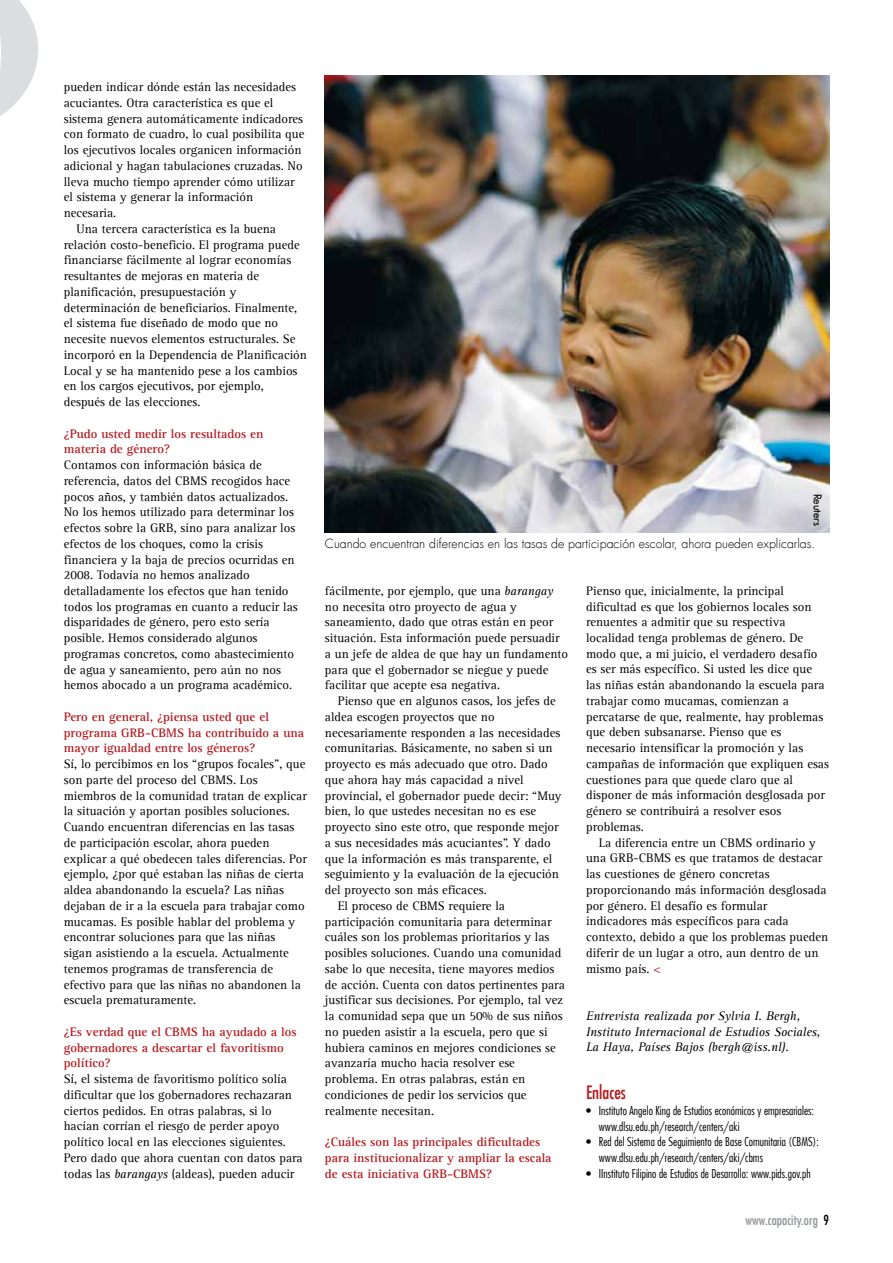
<style>
.page{position:relative;width:893px;height:1263px;background:#fff}
.page>*{position:absolute;margin:0;border:0;box-sizing:border-box;transform-origin:0 0}
.t1{font:condensed 18px "Futura LT";color:#b5191e}
.t2{font:condensed 13.5px "Futura LT";letter-spacing:.005em;color:#939598}
.t3{font:12.75px/15.8px "Agfa Rotis Serif";color:#000}
.t4{font:700 12.75px/15.8px "Agfa Rotis Serif";color:#b5191e}
.t5{font:italic 12.75px/15.8px "Agfa Rotis Serif";color:#000}
.t6{font:300 12.3px "Futura LT";color:#000}
.t7{font:300 condensed 12px/15.8px "Futura LT";letter-spacing:.005em;color:#000}
.t8{font:10.5px "Futura LT";letter-spacing:.01em;color:#000}
.s1{font-style:italic}
.s2{color:#b5191e}
.s3{color:#000}
</style>
<div class="page">
<svg style="left:0;top:0;width:38px;height:116px"></svg>
<img style="left:325px;top:75px;width:504px;height:457px">
<p class="t3" style="left:64px;top:79px;width:234px">pueden indicar dónde están las necesidades</p>
<p class="t3" style="left:64px;top:95px;width:211px">acuciantes. Otra característica es que el</p>
<p class="t3" style="left:64px;top:111px;width:241px">sistema genera automáticamente indicadores</p>
<p class="t3" style="left:64px;top:127px;width:242px">con formato de cuadro, lo cual posibilita que</p>
<p class="t3" style="left:64px;top:142px;width:239px">los ejecutivos locales organicen información</p>
<p class="t3" style="left:64px;top:158px;width:240px">adicional y hagan tabulaciones cruzadas. No</p>
<p class="t3" style="left:64px;top:174px;width:232px">lleva mucho tiempo aprender cómo utilizar</p>
<p class="t3" style="left:64px;top:190px;width:191px">el sistema y generar la información</p>
<p class="t3" style="left:64px;top:205px;width:54px">necesaria.</p>
<p class="t3" style="left:77px;top:221px;width:201px">Una tercera característica es la buena</p>
<p class="t3" style="left:64px;top:237px;width:237px">relación costo-beneficio. El programa puede</p>
<p class="t3" style="left:64px;top:253px;width:229px">financiarse fácilmente al lograr economías</p>
<p class="t3" style="left:64px;top:268px;width:197px">resultantes de mejoras en materia de</p>
<p class="t3" style="left:64px;top:284px;width:174px">planificación, presupuestación y</p>
<p class="t3" style="left:64px;top:300px;width:235px">determinación de beneficiarios. Finalmente,</p>
<p class="t3" style="left:64px;top:315px;width:216px">el sistema fue diseñado de modo que no</p>
<p class="t3" style="left:64px;top:331px;width:233px">necesite nuevos elementos estructurales. Se</p>
<p class="t3" style="left:64px;top:347px;width:245px">incorporó en la Dependencia de Planificación</p>
<p class="t3" style="left:64px;top:363px;width:235px">Local y se ha mantenido pese a los cambios</p>
<p class="t3" style="left:64px;top:378px;width:202px">en los cargos ejecutivos, por ejemplo,</p>
<p class="t3" style="left:64px;top:394px;width:138px">después de las elecciones.</p>
<p class="t4" style="left:64px;top:426px;width:201px">¿Pudo usted medir los resultados en materia de género?</p>
<p class="t3" style="left:64px;top:457px;width:236px">Contamos con información básica de referencia, datos del CBMS recogidos hace pocos años, y también datos actualizados.<br>No los hemos utilizado para determinar los efectos sobre la GRB, sino para analizar los efectos de los choques, como la crisis financiera y la baja de precios ocurridas en 2008. Todavía no hemos analizado detalladamente los efectos que han tenido todos los programas en cuanto a reducir las disparidades de género, pero esto sería posible. Hemos considerado algunos programas concretos, como abastecimiento de agua y saneamiento, pero aún no nos hemos abocado a un programa académico.</p>
<p class="t4" style="left:64px;top:709px;width:242px">Pero en general, ¿piensa usted que el programa GRB-CBMS ha contribuido a una mayor igualdad entre los géneros?</p>
<p class="t3" style="left:64px;top:756px;width:245px">Sí, lo percibimos en los “grupos focales”, que son parte del proceso del CBMS. Los miembros de la comunidad tratan de explicar la situación y aportan posibles soluciones.<br>Cuando encuentran diferencias en las tasas de participación escolar, ahora pueden explicar a qué obedecen tales diferencias. Por ejemplo, ¿por qué estaban las niñas de cierta aldea abandonando la escuela? Las niñas dejaban de ir a la escuela para trabajar como mucamas. Es posible hablar del problema y encontrar soluciones para que las niñas sigan asistiendo a la escuela. Actualmente tenemos programas de transferencia de efectivo para que las niñas no abandonen la escuela prematuramente.</p>
<p class="t4" style="left:64px;top:1024px;width:234px">¿Es verdad que el CBMS ha ayudado a los gobernadores a descartar el favoritismo político?</p>
<p class="t3" style="left:64px;top:1071px;width:240px">Sí, el sistema de favoritismo político solía dificultar que los gobernadores rechazaran ciertos pedidos. En otras palabras, si lo hacían corrían el riesgo de perder apoyo político local en las elecciones siguientes.<br>Pero dado que ahora cuentan con datos para todas las <span class="s1">barangays</span> (aldeas), pueden aducir</p>
<p class="t8" style="left:824px;top:493px;width:34px;rotate:90deg">Reuters</p>
<p class="t6" style="left:325px;top:536px;width:492px">Cuando encuentran diferencias en las tasas de participación escolar, ahora pueden explicarlas.</p>
<p class="t3" style="left:325px;top:583px;width:245px">fácilmente, por ejemplo, que una <span class="s1">barangay </span>no necesita otro proyecto de agua y saneamiento, dado que otras están en peor situación. Esta información puede persuadir a un jefe de aldea de que hay un fundamento para que el gobernador se niegue y puede facilitar que acepte esa negativa.</p>
<p class="t3" style="left:338px;top:693px;width:220px">Pienso que en algunos casos, los jefes de</p>
<p class="t3" style="left:325px;top:709px;width:171px">aldea escogen proyectos que no</p>
<p class="t3" style="left:325px;top:725px;width:237px">necesariamente responden a las necesidades</p>
<p class="t3" style="left:325px;top:741px;width:229px">comunitarias. Básicamente, no saben si un</p>
<p class="t3" style="left:325px;top:756px;width:224px">proyecto es más adecuado que otro. Dado</p>
<p class="t3" style="left:325px;top:772px;width:200px">que ahora hay más capacidad a nivel</p>
<p class="t3" style="left:325px;top:788px;width:238px">provincial, el gobernador puede decir: “Muy</p>
<p class="t3" style="left:325px;top:804px;width:213px">bien, lo que ustedes necesitan no es ese</p>
<p class="t3" style="left:325px;top:819px;width:235px">proyecto sino este otro, que responde mejor</p>
<p class="t3" style="left:325px;top:835px;width:227px">a sus necesidades más acuciantes”. Y dado</p>
<p class="t3" style="left:325px;top:851px;width:229px">que la información es más transparente, el</p>
<p class="t3" style="left:325px;top:867px;width:236px">seguimiento y la evaluación de la ejecución</p>
<p class="t3" style="left:325px;top:882px;width:163px">del proyecto son más eficaces.</p>
<p class="t3" style="left:338px;top:898px;width:169px">El proceso de CBMS requiere la</p>
<p class="t3" style="left:325px;top:914px;width:228px">participación comunitaria para determinar</p>
<p class="t3" style="left:325px;top:929px;width:226px">cuáles son los problemas prioritarios y las</p>
<p class="t3" style="left:325px;top:945px;width:238px">posibles soluciones. Cuando una comunidad</p>
<p class="t3" style="left:325px;top:961px;width:231px">sabe lo que necesita, tiene mayores medios</p>
<p class="t3" style="left:325px;top:977px;width:241px">de acción. Cuenta con datos pertinentes para</p>
<p class="t3" style="left:325px;top:992px;width:240px">justificar sus decisiones. Por ejemplo, tal vez</p>
<p class="t3" style="left:325px;top:1008px;width:239px">la comunidad sepa que un 50% de sus niños</p>
<p class="t3" style="left:325px;top:1024px;width:224px">no pueden asistir a la escuela, pero que si</p>
<p class="t3" style="left:325px;top:1040px;width:232px">hubiera caminos en mejores condiciones se</p>
<p class="t3" style="left:325px;top:1055px;width:192px">avanzaría mucho hacia resolver ese</p>
<p class="t3" style="left:325px;top:1071px;width:202px">problema. En otras palabras, están en</p>
<p class="t3" style="left:325px;top:1087px;width:203px">condiciones de pedir los servicios que</p>
<p class="t3" style="left:325px;top:1103px;width:111px">realmente necesitan.</p>
<p class="t4" style="left:325px;top:1134px;width:228px">¿Cuáles son las principales dificultades para institucionalizar y ampliar la escala de esta iniciativa GRB-CBMS?</p>
<p class="t3" style="left:586px;top:583px;width:244px">Pienso que, inicialmente, la principal dificultad es que los gobiernos locales son renuentes a admitir que su respectiva localidad tenga problemas de género. De modo que, a mi juicio, el verdadero desafío es ser más específico. Si usted les dice que las niñas están abandonando la escuela para trabajar como mucamas, comienzan a percatarse de que, realmente, hay problemas que deben subsanarse. Pienso que es necesario intensificar la promoción y las campañas de información que expliquen esas cuestiones para que quede claro que al disponer de más información desglosada por género se contribuirá a resolver esos problemas.</p>
<p class="t3" style="left:586px;top:835px;width:244px;text-indent:13px">La diferencia entre un CBMS ordinario y una GRB-CBMS es que tratamos de destacar las cuestiones de género concretas proporcionando más información desglosada por género. El desafío es formular indicadores más específicos para cada contexto, debido a que los problemas pueden diferir de un lugar a otro, aun dentro de un mismo país. <span class="s2">&lt;</span></p>
<p class="t5" style="left:586px;top:1008px;width:236px">Entrevista realizada por Sylvia I. Bergh,<br>Instituto Internacional de Estudios Sociales,<br>La Haya, Países Bajos (bergh@iss.nl).</p>
<h1 class="t1" style="left:586px;top:1082px;width:41px">Enlaces</h1>
<p class="t7" style="left:599px;top:1102px;width:217px;text-indent:-13px">• Instituto Angelo King de Estudios económicos y empresariales: www.dlsu.edu.ph/research/centers/aki</p>
<p class="t7" style="left:599px;top:1134px;width:222px;text-indent:-13px">• Red del Sistema de Seguimiento de Base Comunitaria (CBMS): www.dlsu.edu.ph/research/centers/aki/cbms</p>
<p class="t7" style="left:586px;top:1165px;width:226px">• IInstituto Filipino de Estudios de Desarrollo: www.pids.gov.ph</p>
<p class="t2" style="left:745px;top:1212px;width:85px">www.capacity.org <span class="s3">9</span></p>
</div>
